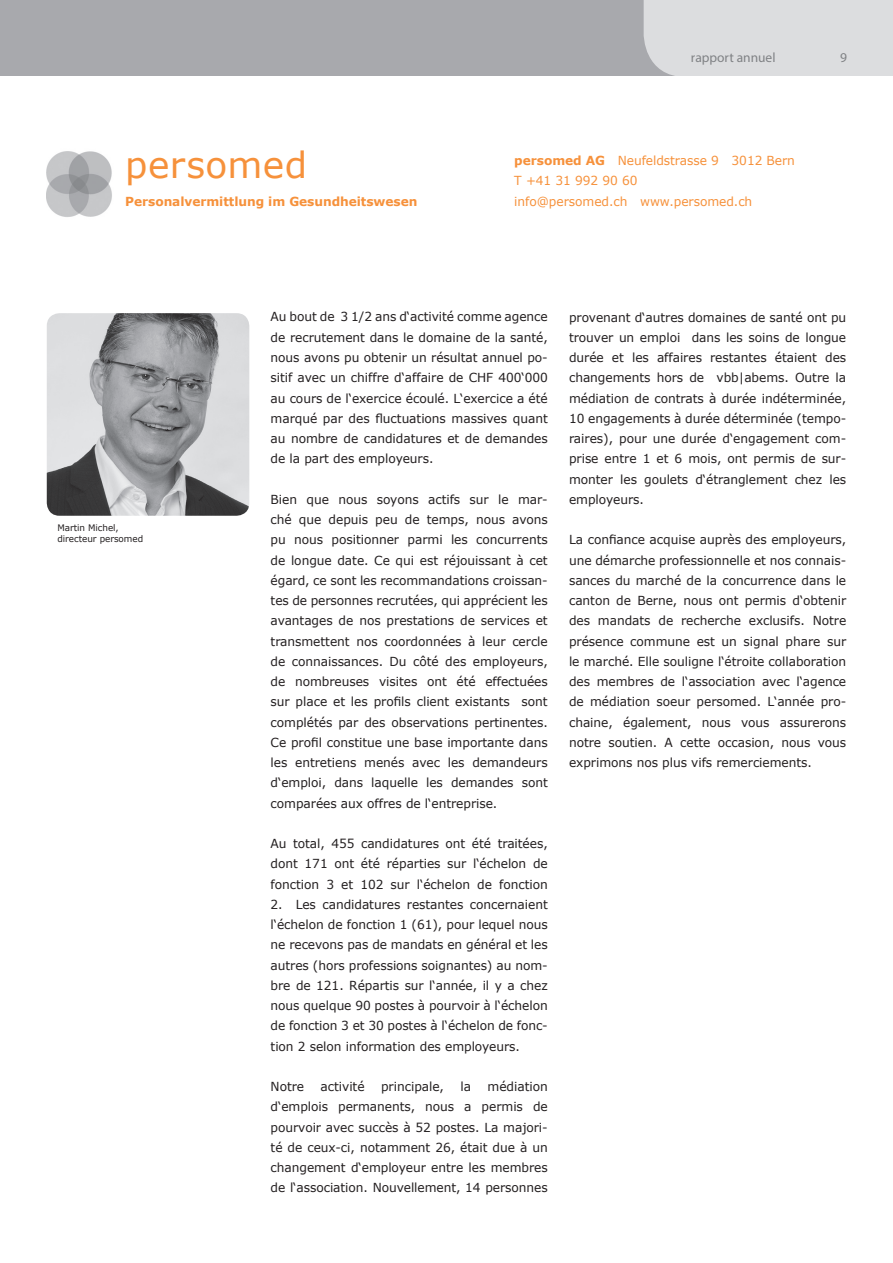
<style>
.page{position:relative;width:893px;height:1263px;background:#fff}
.page>*{position:absolute;margin:0;border:0;box-sizing:border-box;transform-origin:0 0}
.t1{font:36px "Verdana";letter-spacing:.01em;color:#f6913b}
.t2{font:13.5px "Myriad Pro";color:#808285}
.t3{font:12.45px/20.2px "Verdana";letter-spacing:-.005em;color:#231f20;text-align:justify}
.t4{font:12.45px/20.2px "Verdana";letter-spacing:-.005em;color:#f6913b}
.t5{font:700 12.45px "Verdana";letter-spacing:-.005em;color:#f6913b}
.t6{font:9px/10.8px "Verdana";letter-spacing:-.005em;color:#231f20}
.s1{font-weight:700}
</style>
<div class="page">
<div style="left:0;top:0;width:644px;height:76px;background:#a8a9ad"></div>
<div style="left:644px;top:0;width:249px;height:76px;background:#dcdddf"></div>
<img style="left:47px;top:151px;width:65px;height:66px">
<img style="left:47px;top:313px;width:202px;height:203px">
<h1 class="t1" style="left:125px;top:141px;width:183px">persomed</h1>
<p class="t5" style="left:125px;top:193px;width:294px">Personalvermittlung im Gesundheitswesen</p>
<p class="t2" style="left:691px;top:49px;width:86px">rapport annuel</p>
<p class="t2" style="left:840px;top:49px;width:8px">9</p>
<p class="t4" style="left:514px;top:150px;width:282px"><span class="s1">persomed AG</span> Neufeldstrasse 9 3012 Bern<br>T +41 31 992 90 60<br>info@persomed.ch www.persomed.ch</p>
<p class="t6" style="left:57px;top:522px;width:87px">Martin Michel, directeur persomed</p>
<p class="t3" style="left:271px;top:307px;width:279px">Au bout de 3 1/2 ans d‘activité comme agence de recrutement dans le domaine de la santé, nous avons pu obtenir un résultat annuel po&shy;sitif avec un chiffre d‘affaire de CHF 400‘000 au cours de l‘exercice écoulé. L‘exercice a été marqué par des fluctuations massives quant au nombre de candidatures et de demandes de la part des employeurs.</p>
<p class="t3" style="left:271px;top:489px;width:279px">Bien que nous soyons actifs sur le mar&shy;ché que depuis peu de temps, nous avons pu nous positionner parmi les concurrents de longue date. Ce qui est réjouissant à cet égard, ce sont les recommandations croissan&shy;tes de personnes recrutées, qui apprécient les avantages de nos prestations de services et transmettent nos coordonnées à leur cercle de connaissances. Du côté des employeurs, de nombreuses visites ont été effectuées sur place et les profils client existants sont complétés par des observations pertinentes.<br>Ce profil constitue une base importante dans les entretiens menés avec les demandeurs d‘emploi, dans laquelle les demandes sont comparées aux offres de l‘entreprise.</p>
<p class="t3" style="left:271px;top:833px;width:279px">Au total, 455 candidatures ont été traitées, dont 171 ont été réparties sur l‘échelon de fonction 3 et 102 sur l‘échelon de fonction</p>
<p class="t3" style="left:271px;top:894px;width:279px">2. Les candidatures restantes concernaient l‘échelon de fonction 1 (61), pour lequel nous ne recevons pas de mandats en général et les autres (hors professions soignantes) au nom&shy;bre de 121. Répartis sur l‘année, il y a chez nous quelque 90 postes à pourvoir à l‘échelon de fonction 3 et 30 postes à l‘échelon de fonc&shy;tion 2 selon information des employeurs.</p>
<p class="t3" style="left:271px;top:1076px;width:35px">Notre</p>
<p class="t3" style="left:321px;top:1076px;width:46px">activité</p>
<p class="t3" style="left:381px;top:1076px;width:64px">principale,</p>
<p class="t3" style="left:460px;top:1076px;width:12px">la</p>
<p class="t3" style="left:271px;top:1076px;width:279px;text-indent:217px">médiation d‘emplois permanents, nous a permis de pourvoir avec succès à 52 postes. La majori&shy;té de ceux-ci, notamment 26, était due à un changement d‘employeur entre les membres de l‘association. Nouvellement, 14 personnes</p>
<p class="t3" style="left:569px;top:307px;width:279px">provenant d‘autres domaines de santé ont pu trouver un emploi dans les soins de longue durée et les affaires restantes étaient des changements hors de vbb|abems. Outre la médiation de contrats à durée indéterminée, 10 engagements à durée déterminée (tempo&shy;raires), pour une durée d‘engagement com&shy;prise entre 1 et 6 mois, ont permis de sur&shy;monter les goulets d‘étranglement chez les employeurs.</p>
<p class="t3" style="left:569px;top:529px;width:279px">La confiance acquise auprès des employeurs, une démarche professionnelle et nos connais&shy;sances du marché de la concurrence dans le canton de Berne, nous ont permis d‘obtenir des mandats de recherche exclusifs. Notre présence commune est un signal phare sur le marché. Elle souligne l‘étroite collaboration des membres de l‘association avec l‘agence de médiation soeur persomed. L‘année pro&shy;chaine, également, nous vous assurerons notre soutien. A cette occasion, nous vous exprimons nos plus vifs remerciements.</p>
</div>
